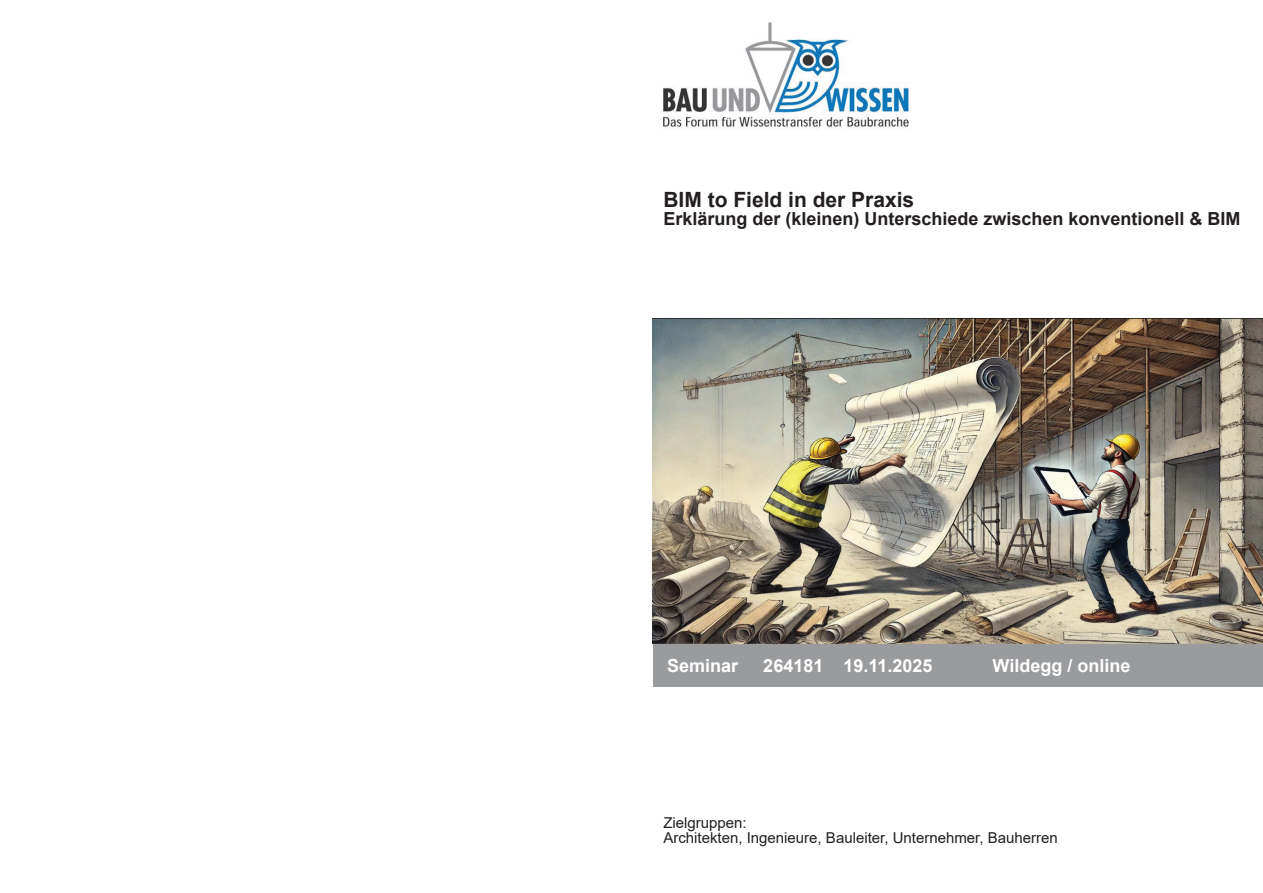
<style>
.page{position:relative;width:1263px;height:893px;background:#fff}
.page>*{position:absolute;margin:0;border:0;box-sizing:border-box;transform-origin:0 0}
.t1{font:700 21px "Arial";color:#231f20}
.t2{font:700 18px "Arial";color:#231f20}
.t3{font:700 18px "Arial";color:#fff}
.t4{font:15px/15px "Arial";color:#231f20}
</style>
<div class="page">
<img style="left:663px;top:22px;width:246px;height:105px">
<img style="left:653px;top:319px;width:610px;height:325px">
<div style="left:653px;top:644px;width:610px;height:43px;background:#999b9d"></div>
<h1 class="t1" style="left:663px;top:184px;width:252px">BIM to Field in der Praxis</h1>
<p class="t2" style="left:663px;top:206px;width:579px">Erklärung der (kleinen) Unterschiede zwischen konventionell &amp; BIM</p>
<p class="t3" style="left:667px;top:653px;width:73px">Seminar</p>
<p class="t3" style="left:763px;top:653px;width:171px">264181 19.11.2025</p>
<p class="t3" style="left:992px;top:653px;width:139px">Wildegg / online</p>
<p class="t4" style="left:663px;top:815px;width:396px">Zielgruppen:<br>Architekten, Ingenieure, Bauleiter, Unternehmer, Bauherren</p>
</div>
